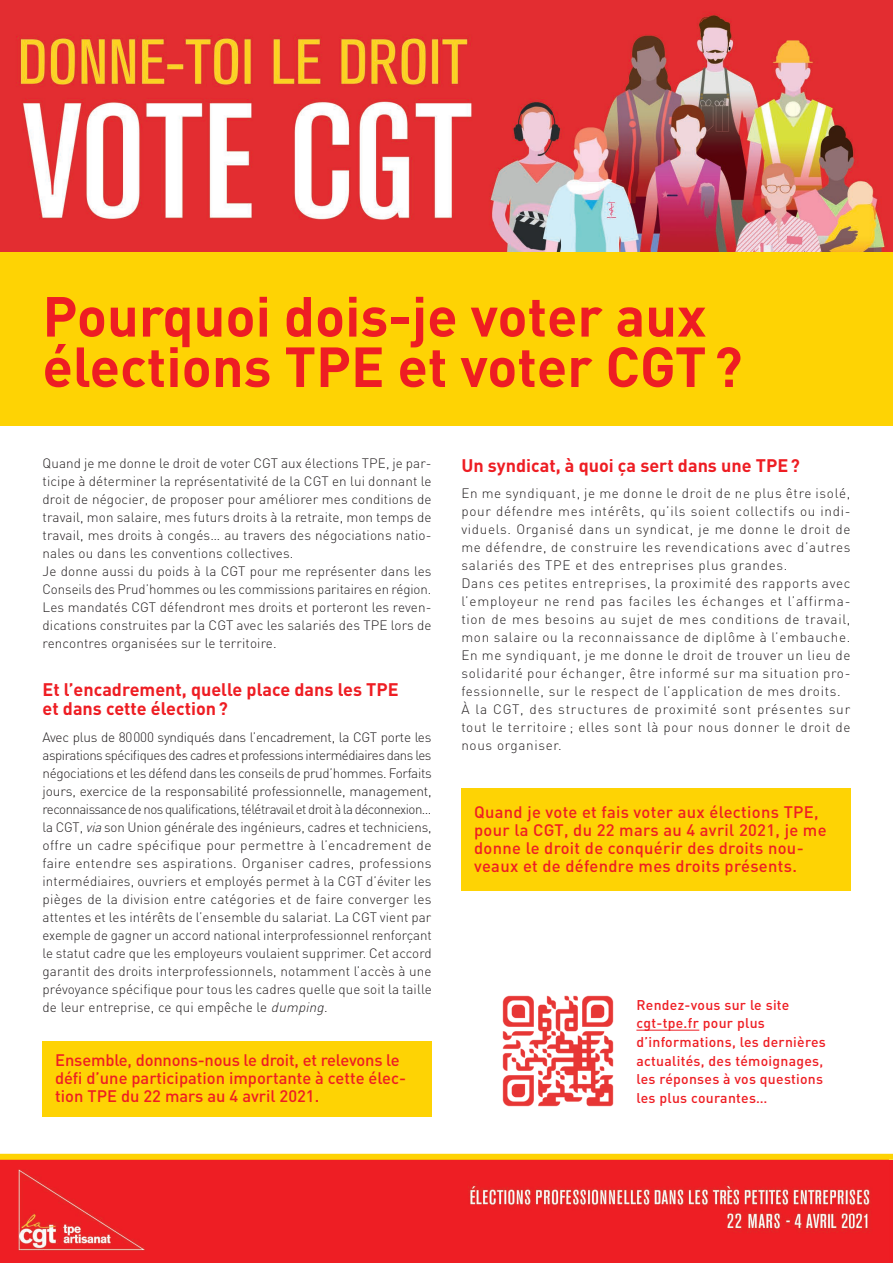
<style>
.page{position:relative;width:893px;height:1263px;background:#fff}
.page>*{position:absolute;margin:0;border:0;box-sizing:border-box;transform-origin:0 0}
.t1{font:700 55.5px/50.4px "DIN";color:#ee1d23}
.t2{font:700 18px/19.5px "DIN";color:#ee1d23}
.t3{font:500 16.5px/18px "DIN";letter-spacing:.01em;color:#ee1d23}
.t4{font:500 13.95px/18.6px "DIN";letter-spacing:.02em;color:#ee1d23}
.t5{font:300 13.5px/18px "DIN";letter-spacing:.025em;color:#231f20}
.t6{font:300 13.5px/18px "DIN";letter-spacing:.05em;color:#231f20}
.s1{font-style:italic}
</style>
<div class="page">
<img style="left:0;top:0;width:893px;height:252px">
<img style="left:0;top:1160px;width:889px;height:103px">
<div style="left:0;top:1154px;width:893px;height:6px;background:#fed304"></div>
<div style="left:0;top:252px;width:893px;height:173px;background:#fed304"></div>
<div style="left:43px;top:1041px;width:389px;height:75px;background:#fed304"></div>
<div style="left:461px;top:788px;width:389px;height:102px;background:#fed304"></div>
<hr style="left:636px;top:1030px;width:63px;height:1px;background:#ee1d23">
<img style="left:502px;top:995px;width:112px;height:112px">
<h1 class="t1" style="left:43px;top:289px;width:701px">Pourquoi dois-je voter aux élections TPE et voter CGT?</h1>
<p class="t5" style="left:43px;top:454px;width:391px">Quand je me donne le droit de voter CGT aux élections TPE, je par&shy;ticipe à déterminer la représentativité de la CGT en lui donnant le droit de négocier, de proposer pour améliorer mes conditions de travail, mon salaire, mes futurs droits à la retraite, mon temps de travail, mes droits à congés… au travers des négociations natio&shy;nales ou dans les conventions collectives.<br>Je donne aussi du poids à la CGT pour me représenter dans les Conseils des Prud’hommes ou les commissions paritaires en région.<br>Les mandatés CGT défendront mes droits et porteront les reven&shy;dications construites par la CGT avec les salariés des TPE lors de rencontres organisées sur le territoire.</p>
<h2 class="t2" style="left:43px;top:678px;width:358px">Et l’encadrement, quelle place dans les TPE et dans cette élection?</h2>
<p class="t5" style="left:43px;top:728px;width:391px;text-align:justify">Avec plus de 80000 syndiqués dans l’encadrement, la CGT porte les aspirations spécifiques des cadres et professions intermédiaires dans les négociations et les défend dans les conseils de prud’hommes. Forfaits jours, exercice de la responsabilité professionnelle, management, reconnaissance de nos qualifications, télétravail et droit à la déconnexion… la CGT, <span class="s1">via</span> son Union générale des ingénieurs, cadres et techniciens, offre un cadre spécifique pour permettre à l’encadrement de faire entendre ses aspirations. Organiser cadres, professions intermédiaires, ouvriers et employés permet à la CGT d’éviter les pièges de la division entre catégories et de faire converger les attentes et les intérêts de l’ensemble du salariat. La CGT vient par exemple de gagner un accord national interprofessionnel renforçant le statut cadre que les employeurs voulaient supprimer. Cet accord garantit des droits interprofessionnels, notamment l’accès à une prévoyance spécifique pour tous les cadres quelle que soit la taille de leur entreprise, ce qui empêche le <span class="s1">dumping</span>.</p>
<p class="t3" style="left:55px;top:1050px;width:352px">Ensemble, donnons-nous le droit, et relevons le défi d’une participation importante à cette élec&shy;tion TPE du 22 mars au 4 avril 2021.</p>
<h2 class="t2" style="left:461px;top:455px;width:340px">Un syndicat, à quoi ça sert dans une TPE?</h2>
<p class="t6" style="left:461px;top:484px;width:391px">En me syndiquant, je me donne le droit de ne plus être isolé, pour défendre mes intérêts, qu’ils soient collectifs ou indi&shy;viduels. Organisé dans un syndicat, je me donne le droit de me défendre, de construire les revendications avec d’autres salariés des TPE et des entreprises plus grandes.<br>Dans ces petites entreprises, la proximité des rapports avec l’employeur ne rend pas faciles les échanges et l’affirma&shy;tion de mes besoins au sujet de mes conditions de travail, mon salaire ou la reconnaissance de diplôme à l’embauche.<br>En me syndiquant, je me donne le droit de trouver un lieu de solidarité pour échanger, être informé sur ma situation pro&shy;fessionnelle, sur le respect de l’application de mes droits.<br>À la CGT, des structures de proximité sont présentes sur tout le territoire ; elles sont là pour nous donner le droit de nous organiser.</p>
<p class="t3" style="left:474px;top:802px;width:354px">Quand je vote et fais voter aux élections TPE, pour la CGT, du 22 mars au 4 avril 2021, je me donne le droit de conquérir des droits nou&shy;veaux et de défendre mes droits présents.</p>
<p class="t4" style="left:636px;top:995px;width:191px">Rendez-vous sur le site cgt-tpe.fr pour plus d’informations, les dernières actualités, des témoignages, les réponses à vos questions les plus courantes…</p>
</div>
